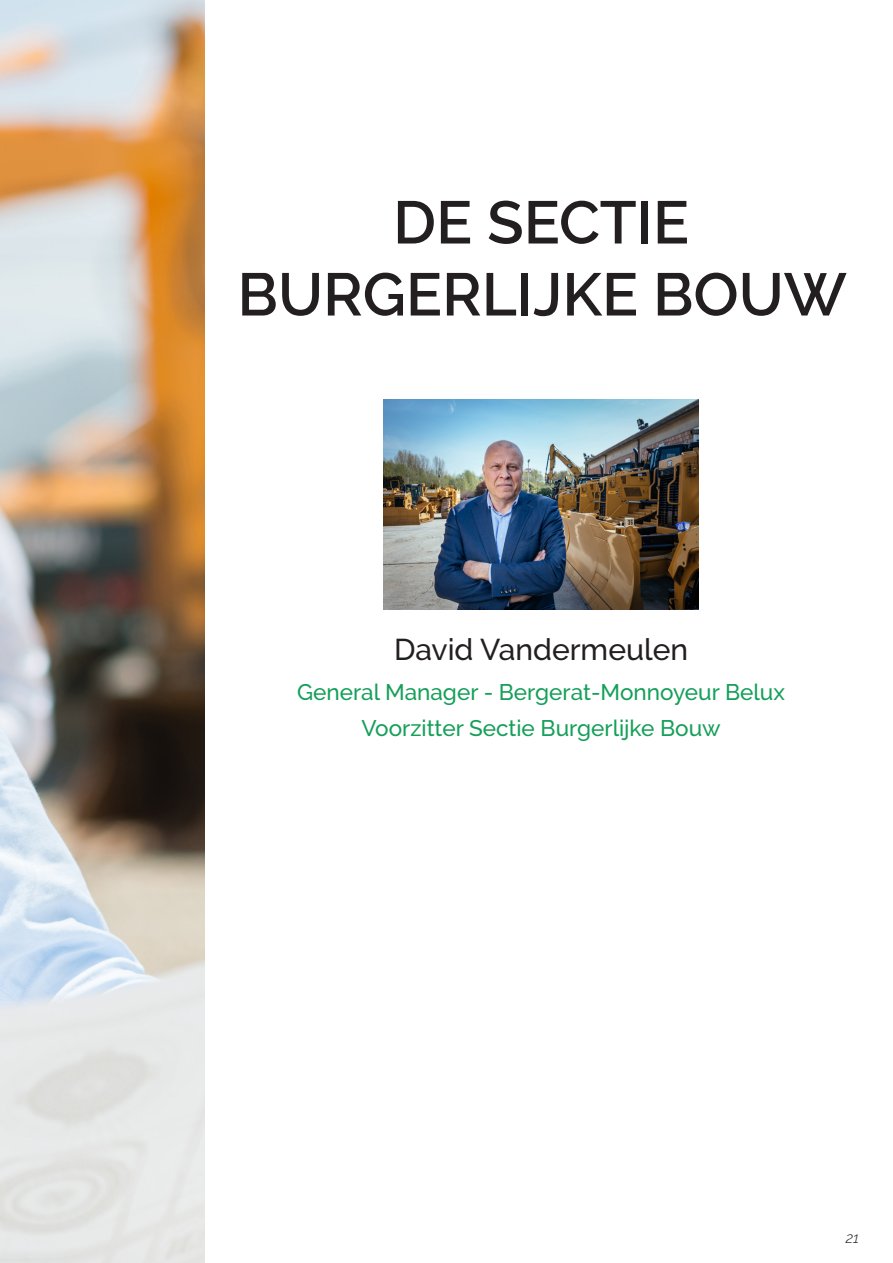
<style>
.page{position:relative;width:893px;height:1263px;background:#fff}
.page>*{position:absolute;margin:0;border:0;box-sizing:border-box;transform-origin:0 0}
.Hoofdstukken{font:600 60px "Raleway";color:#231f20}
.personen{font:500 30px "Raleway";color:#231f20}
.personen-2{font:500 22.5px "Raleway";color:#159f59}
.t1{font:italic 300 15px "Raleway";color:#231f20}
</style>
<div class="page">
<img style="left:0;top:0;width:204px;height:1263px">
<img style="left:384px;top:400px;width:314px;height:209px">
<p class="Hoofdstukken" style="left:393px;top:188px;width:297px">DE SECTIE</p>
<p class="Hoofdstukken" style="left:237px;top:260px;width:611px">BURGERLIJKE BOUW</p>
<p class="personen" style="left:394px;top:632px;width:296px">David Vandermeulen</p>
<p class="personen-2" style="left:297px;top:679px;width:489px">General Manager - Bergerat-Monnoyeur Belux</p>
<p class="personen-2" style="left:361px;top:715px;width:361px">Voorzitter Sectie Burgerlijke Bouw</p>
<p class="t1" style="left:846px;top:1229px;width:15px">21</p>
</div>
